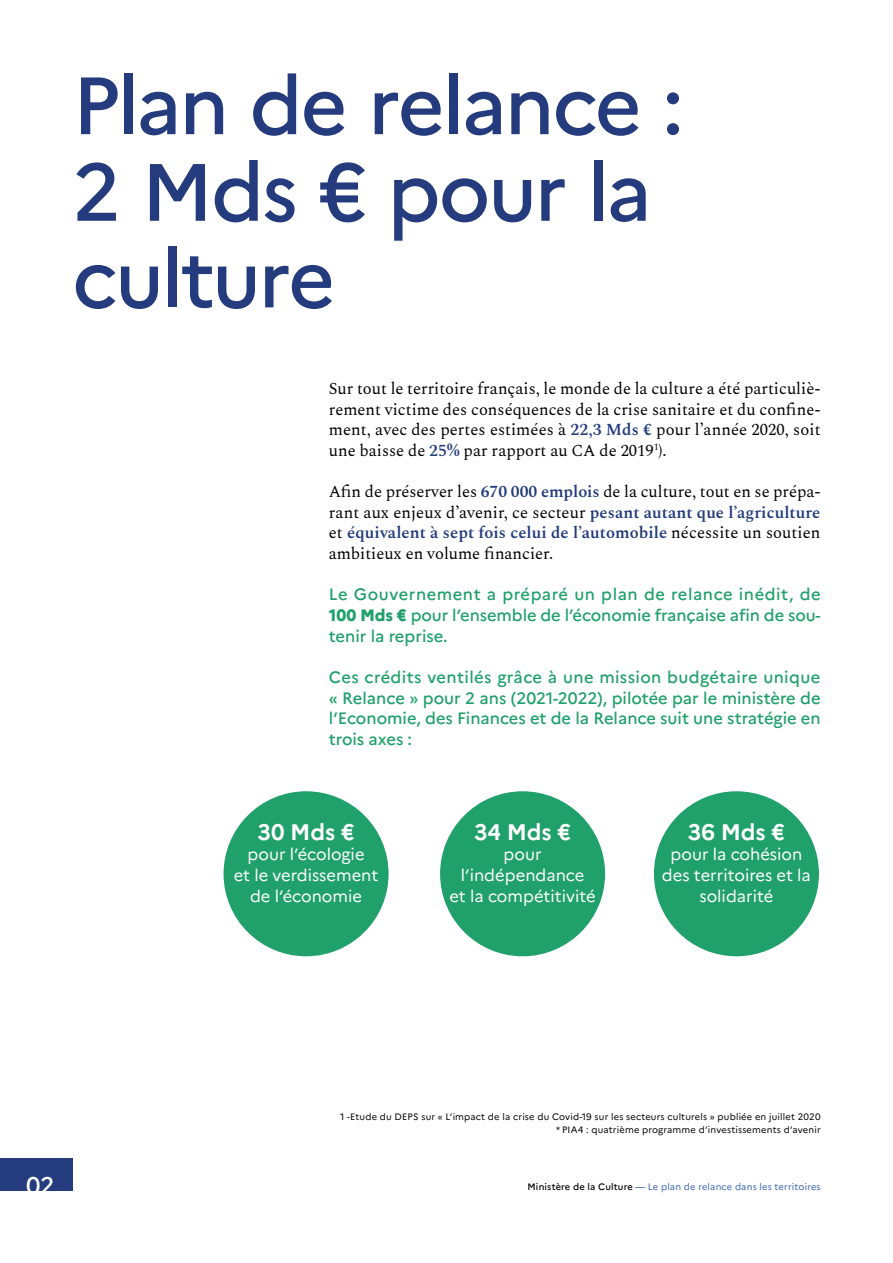
<style>
.page{position:relative;width:893px;height:1263px;background:#fff}
.page>*{position:absolute;margin:0;border:0;box-sizing:border-box;transform-origin:0 0}
.t1{font:500 81px/86.6px "Marianne";letter-spacing:-.03em;color:#243b7d}
.t2{font:500 24px "Marianne";color:#fff}
.t3{font:700 22.5px "Marianne";letter-spacing:-.005em;color:#fff}
.t4{font:16.5px/20.7px "Spectral";color:#000;text-align:justify}
.t5{font:500 16.5px/20.7px "Marianne";color:#20a06b;text-align:justify}
.t6{font:16.5px/20.7px "Marianne";color:#fff;text-align:center}
.t7{font:500 16.5px "Marianne";letter-spacing:.025em;color:#20a06b}
.t8{font:9.3px/12.5px "Marianne";letter-spacing:.02em;color:#000;text-align:right}
.t9{font:9.3px "Marianne";letter-spacing:.02em;color:#3866b0}
.s1{font-weight:600;color:#213a7b}
.s2{font-weight:800}
.s3{font-weight:500;color:#000}
.s4{font-weight:500}
</style>
<div class="page">
<div style="left:0;top:1158px;width:72px;height:33px;background:#243b7d"></div>
<div style="left:224px;top:791px;width:165px;height:165px;background:#20a06b;border-radius:50%"></div>
<div style="left:440px;top:791px;width:165px;height:165px;background:#20a06b;border-radius:50%"></div>
<div style="left:654px;top:791px;width:165px;height:165px;background:#20a06b;border-radius:50%"></div>
<h1 class="t1" style="left:72px;top:56px;width:613px">Plan de relance :<br>2 Mds € pour la culture</h1>
<p class="t4" style="left:329px;top:379px;width:493px">Sur tout le territoire français, le monde de la culture a été particuliè&shy;rement victime des conséquences de la crise sanitaire et du confine&shy;ment, avec des pertes estimées à <span class="s1">22,3 Mds €</span> pour l’année 2020, soit une baisse de <span class="s1">25%</span> par rapport au CA de 2019<sup>1</sup>).</p>
<p class="t4" style="left:329px;top:482px;width:493px">Afin de préserver les <span class="s1">670 000 emplois</span> de la culture, tout en se prépa&shy;rant aux enjeux d’avenir, ce secteur <span class="s1">pesant autant que l’agriculture </span>et <span class="s1">équivalent à sept fois celui de l’automobile</span> nécessite un soutien ambitieux en volume financier.</p>
<p class="t5" style="left:329px;top:583px;width:493px">Le Gouvernement a préparé un plan de relance inédit, de <span class="s2">100 Mds €</span> pour l’ensemble de l’économie française afin de sou&shy;tenir la reprise.</p>
<p class="t7" style="left:329px;top:664px;width:493px">Ces crédits ventilés grâce à une mission budgétaire unique</p>
<p class="t5" style="left:342px;top:686px;width:480px">Relance pour 2 ans (2021-2022), pilotée par le ministère de</p>
<p class="t5" style="left:329px;top:706px;width:493px">l’Economie, des Finances et de la Relance suit une stratégie en</p>
<p class="t5" style="left:329px;top:727px;width:85px">trois axes :</p>
<h3 class="t3" style="left:258px;top:814px;width:98px">30 Mds €</h3>
<p class="t6" style="left:234px;top:843px;width:146px">pour l’écologie<br>et le verdissement de l’économie</p>
<h3 class="t3" style="left:474px;top:814px;width:98px">34 Mds €</h3>
<p class="t6" style="left:449px;top:843px;width:148px">pour l’indépendance<br>et la compétitivité</p>
<h3 class="t3" style="left:688px;top:814px;width:98px">36 Mds €</h3>
<p class="t6" style="left:662px;top:843px;width:150px">pour la cohésion des territoires et la solidarité</p>
<p class="t8" style="left:340px;top:1110px;width:482px">1 -Etude du DEPS sur L’impact de la crise du Covid-19 sur les secteurs culturels publiée en juillet 2020 * PIA4 : quatrième programme d’investissements d’avenir</p>
<h2 class="t2" style="left:26px;top:1166px;width:30px">02</h2>
<p class="t9" style="left:527px;top:1180px;width:295px"><span class="s3">Ministère de la Culture</span> <span class="s4">—</span> Le plan de relance dans les territoires</p>
</div>
